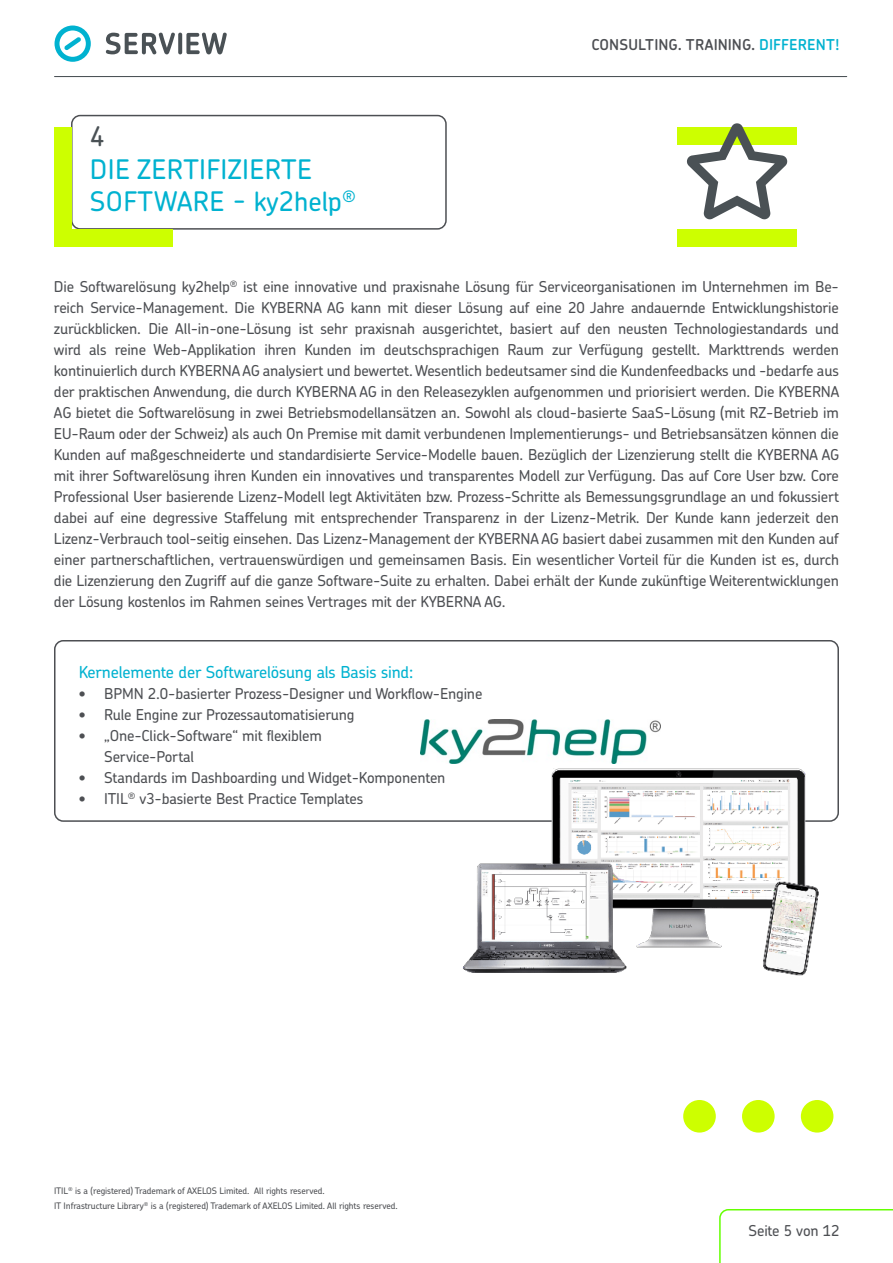
<style>
.page{position:relative;width:893px;height:1263px;background:#fff}
.page>*{position:absolute;margin:0;border:0;box-sizing:border-box;transform-origin:0 0}
.t1{font:500 27px/32.4px "Chevin Pro";letter-spacing:.015em;color:#00b2d0}
.t2{font:500 27px "Chevin Pro";color:#4a5155}
.t3{font:500 16.5px "Chevin Pro";letter-spacing:-.01em;color:#00b2d0}
.t4{font:500 15px/21px "Chevin Pro";letter-spacing:-.01em;color:#4d4f53;text-align:justify}
.t5{font:600 15px "Chevin Pro";letter-spacing:.005em;color:#4d4f53}
.t6{font:500 9px/15px "Chevin Pro";letter-spacing:-.01em;color:#4d4f53}
.s1{color:#00b2d0}
</style>
<div class="page">
<svg style="left:719px;top:1209px;width:174px;height:54px"></svg>
<svg style="left:106px;top:33px;width:121px;height:21px"></svg>
<svg style="left:55px;top:26px;width:36px;height:36px"></svg>
<hr style="left:55px;top:76px;width:792px;height:1px;background:#4a5155">
<div style="left:71px;top:115px;width:376px;height:115px;border:2px solid #4d4f53;border-radius:9px"></div>
<div style="left:677px;top:128px;width:120px;height:17px;background:#cdff00"></div>
<div style="left:677px;top:230px;width:120px;height:17px;background:#cdff00"></div>
<div style="left:54px;top:128px;width:17px;height:119px;background:#cdff00"></div>
<div style="left:69px;top:230px;width:104px;height:17px;background:#cdff00"></div>
<svg style="left:685px;top:123px;width:104px;height:97px"></svg>
<div style="left:54px;top:640px;width:785px;height:182px;border:2px solid #4d4f53;border-radius:9px"></div>
<img style="left:458px;top:768px;width:366px;height:208px">
<img style="left:421px;top:719px;width:239px;height:45px">
<div style="left:683px;top:1100px;width:33px;height:32px;background:#cdff00;border-radius:50%"></div>
<div style="left:742px;top:1100px;width:33px;height:32px;background:#cdff00;border-radius:50%"></div>
<div style="left:801px;top:1100px;width:32px;height:32px;background:#cdff00;border-radius:50%"></div>
<h1 class="t2" style="left:90px;top:119px;width:17px">4</h1>
<h1 class="t1" style="left:90px;top:152px;width:267px">DIE ZERTIFIZIERTE<br>SOFTWARE - ky2help<sup>®</sup></h1>
<p class="t5" style="left:591px;top:34px;width:250px">CONSULTING. TRAINING. <span class="s1">DIFFERENT!</span></p>
<p class="t4" style="left:54px;top:276px;width:787px">Die Softwarelösung ky2help<sup>®</sup> ist eine innovative und praxisnahe Lösung für Serviceorganisationen im Unternehmen im Be&shy;reich Service-Management. Die KYBERNA AG kann mit dieser Lösung auf eine 20 Jahre andauernde Entwicklungshistorie zurückblicken. Die All-in-one-Lösung ist sehr praxisnah ausgerichtet, basiert auf den neusten Technologiestandards und wird als reine Web-Applikation ihren Kunden im deutschsprachigen Raum zur Verfügung gestellt. Markttrends werden kontinuierlich durch KYBERNA AG analysiert und bewertet. Wesentlich bedeutsamer sind die Kundenfeedbacks und -bedarfe aus der praktischen Anwendung, die durch KYBERNA AG in den Releasezyklen aufgenommen und priorisiert werden. Die KYBERNA AG bietet die Softwarelösung in zwei Betriebsmodellansätzen an. Sowohl als cloud-basierte SaaS-Lösung (mit RZ-Betrieb im EU-Raum oder der Schweiz) als auch On Premise mit damit verbundenen Implementierungs- und Betriebsansätzen können die Kunden auf maßgeschneiderte und standardisierte Service-Modelle bauen. Bezüglich der Lizenzierung stellt die KYBERNA AG mit ihrer Softwarelösung ihren Kunden ein innovatives und transparentes Modell zur Verfügung. Das auf Core User bzw. Core Professional User basierende Lizenz-Modell legt Aktivitäten bzw. Prozess-Schritte als Bemessungsgrundlage an und fokussiert dabei auf eine degressive Staffelung mit entsprechender Transparenz in der Lizenz-Metrik. Der Kunde kann jederzeit den Lizenz-Verbrauch tool-seitig einsehen. Das Lizenz-Management der KYBERNA AG basiert dabei zusammen mit den Kunden auf einer partnerschaftlichen, vertrauenswürdigen und gemeinsamen Basis. Ein wesentlicher Vorteil für die Kunden ist es, durch die Lizenzierung den Zugriff auf die ganze Software-Suite zu erhalten. Dabei erhält der Kunde zukünftige Weiterentwicklungen der Lösung kostenlos im Rahmen seines Vertrages mit der KYBERNA AG.</p>
<p class="t3" style="left:79px;top:660px;width:336px">Kernelemente der Softwarelösung als Basis sind:</p>
<p class="t4" style="left:79px;top:682px;width:405px">• BPMN 2.0-basierter Prozess-Designer und Workflow-Engine</p>
<p class="t4" style="left:79px;top:703px;width:277px">• Rule Engine zur Prozessautomatisierung</p>
<p class="t4" style="left:104px;top:724px;width:219px;text-indent:-26px">• „One-Click-Software“ mit flexiblem<br>Service-Portal</p>
<p class="t4" style="left:79px;top:766px;width:368px">• Standards im Dashboarding und Widget-Komponenten</p>
<p class="t4" style="left:79px;top:787px;width:286px">• ITIL<sup>®</sup> v3-basierte Best Practice Templates</p>
<p class="t6" style="left:54px;top:1183px;width:345px">ITIL<sup>®</sup> is a (registered) Trademark of AXELOS Limited. All rights reserved.<br>IT Infrastructure Library<sup>®</sup> is a (registered) Trademark of AXELOS Limited. All rights reserved.</p>
<p class="t4" style="left:749px;top:1219px;width:92px">Seite 5 von 12</p>
</div>
